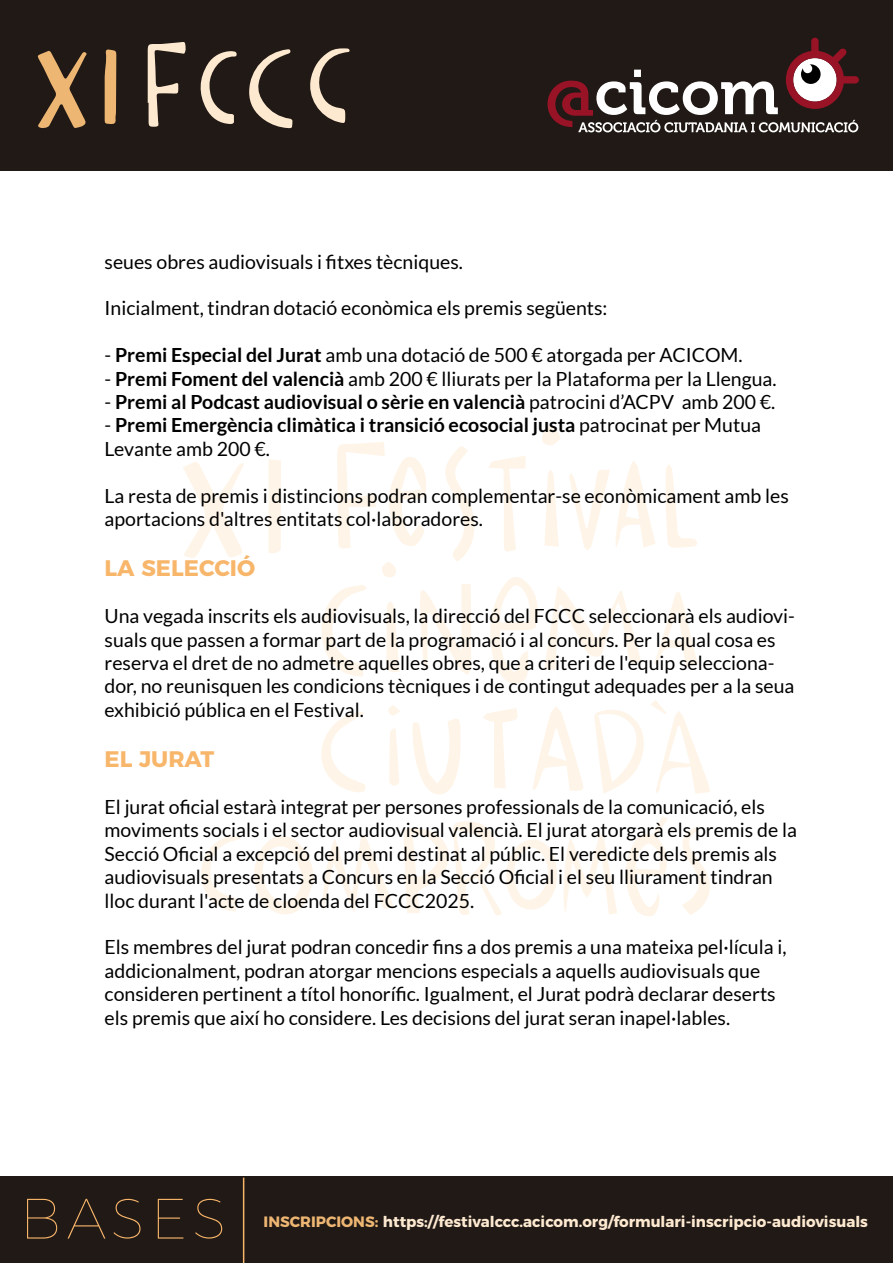
<style>
.page{position:relative;width:893px;height:1263px;background:#fff}
.page>*{position:absolute;margin:0;border:0;box-sizing:border-box;transform-origin:0 0}
.t1{font:700 22.5px "Montserrat";color:#f8b66b}
.t2{font:19.5px/23.4px "Lato";color:#000}
.t3{font:700 19.5px/23.4px "Lato";color:#000}
.t4{font:700 15px "Montserrat";color:#fde9d0}
.s1{font-weight:700}
.s2{font-weight:400}
.s3{color:#eeb673}
</style>
<div class="page">
<svg style="left:183px;top:462px;width:61px;height:96px"></svg>
<svg style="left:490px;top:577px;width:151px;height:107px"></svg>
<svg style="left:420px;top:584px;width:51px;height:91px"></svg>
<svg style="left:254px;top:836px;width:60px;height:78px"></svg>
<svg style="left:337px;top:442px;width:89px;height:106px"></svg>
<svg style="left:323px;top:835px;width:70px;height:77px"></svg>
<svg style="left:533px;top:707px;width:50px;height:84px"></svg>
<svg style="left:413px;top:719px;width:48px;height:76px"></svg>
<svg style="left:403px;top:816px;width:265px;height:100px"></svg>
<svg style="left:321px;top:585px;width:46px;height:91px"></svg>
<svg style="left:445px;top:446px;width:30px;height:115px"></svg>
<svg style="left:269px;top:459px;width:12px;height:94px"></svg>
<svg style="left:569px;top:461px;width:87px;height:89px"></svg>
<svg style="left:655px;top:592px;width:43px;height:75px"></svg>
<svg style="left:489px;top:456px;width:36px;height:96px"></svg>
<svg style="left:321px;top:712px;width:44px;height:80px"></svg>
<svg style="left:483px;top:708px;width:35px;height:81px"></svg>
<svg style="left:666px;top:464px;width:31px;height:84px"></svg>
<svg style="left:682px;top:827px;width:28px;height:88px"></svg>
<svg style="left:201px;top:836px;width:40px;height:75px"></svg>
<svg style="left:544px;top:470px;width:15px;height:76px"></svg>
<svg style="left:386px;top:601px;width:13px;height:71px"></svg>
<svg style="left:389px;top:728px;width:10px;height:58px"></svg>
<svg style="left:542px;top:426px;width:18px;height:19px"></svg>
<svg style="left:382px;top:562px;width:14px;height:15px"></svg>
<svg style="left:388px;top:705px;width:12px;height:11px"></svg>
<svg style="left:594px;top:700px;width:116px;height:94px"></svg>
<div style="left:0;top:0;width:893px;height:170px;background:#211915"></div>
<svg style="left:37px;top:51px;width:50px;height:78px"></svg>
<svg style="left:148px;top:42px;width:38px;height:85px"></svg>
<svg style="left:249px;top:49px;width:44px;height:80px"></svg>
<svg style="left:310px;top:48px;width:40px;height:75px"></svg>
<svg style="left:200px;top:51px;width:37px;height:73px"></svg>
<svg style="left:105px;top:49px;width:11px;height:75px"></svg>
<svg style="left:548px;top:38px;width:311px;height:94px"></svg>
<div style="left:0;top:1177px;width:893px;height:86px;background:#211915"></div>
<svg style="left:27px;top:1199px;width:30px;height:39px"></svg>
<svg style="left:68px;top:1199px;width:37px;height:39px"></svg>
<svg style="left:113px;top:1199px;width:28px;height:39px"></svg>
<svg style="left:158px;top:1199px;width:25px;height:39px"></svg>
<svg style="left:195px;top:1199px;width:27px;height:39px"></svg>
<hr style="left:243px;top:1178px;width:1px;height:85px;background:#f8b66b">
<p class="t2" style="left:105px;top:250px;width:360px">seues obres audiovisuals i fitxes tècniques.</p>
<p class="t2" style="left:105px;top:296px;width:504px">Inicialment, tindran dotació econòmica els premis següents:</p>
<p class="t2" style="left:105px;top:343px;width:640px">- <span class="s1">Premi Especial del Jurat</span> amb una dotació de 500 € atorgada per ACICOM.</p>
<p class="t2" style="left:105px;top:367px;width:673px">- <span class="s1">Premi Foment del valencià</span> amb 200 € lliurats per la Plataforma per la Llengua.</p>
<p class="t3" style="left:105px;top:390px;width:672px"><span class="s2">-</span> Premi al Podcast audiovisual o sèrie en valencià <span class="s2">patrocini d’ACPV amb 200 €.</span></p>
<p class="t3" style="left:105px;top:413px;width:658px"><span class="s2">-</span> Premi Emergència climàtica i transició ecosocial justa <span class="s2">patrocinat per Mutua<br>Levante amb 200 €.</span></p>
<p class="t2" style="left:105px;top:484px;width:686px">La resta de premis i distincions podran complementar-se econòmicament amb les aportacions d'altres entitats col·laboradores.</p>
<p class="t1" style="left:105px;top:550px;width:152px">LA SELECCIÓ</p>
<p class="t2" style="left:105px;top:604px;width:692px">Una vegada inscrits els audiovisuals, la direcció del FCCC seleccionarà els audiovi&shy;suals que passen a formar part de la programació i al concurs. Per la qual cosa es reserva el dret de no admetre aquelles obres, que a criteri de l'equip selecciona&shy;dor, no reunisquen les condicions tècniques i de contingut adequades per a la seua exhibició pública en el Festival.</p>
<p class="t1" style="left:105px;top:741px;width:111px">EL JURAT</p>
<p class="t2" style="left:105px;top:795px;width:694px">El jurat oficial estarà integrat per persones professionals de la comunicació, els moviments socials i el sector audiovisual valencià. El jurat atorgarà els premis de la Secció Oficial a excepció del premi destinat al públic. El veredicte dels premis als audiovisuals presentats a Concurs en la Secció Oficial i el seu lliurament tindran lloc durant l'acte de cloenda del FCCC2025.</p>
<p class="t2" style="left:105px;top:935px;width:683px">Els membres del jurat podran concedir fins a dos premis a una mateixa pel·lícula i, addicionalment, podran atorgar mencions especials a aquells audiovisuals que consideren pertinent a títol honorífic. Igualment, el Jurat podrà declarar deserts els premis que així ho considere. Les decisions del jurat seran inapel·lables.</p>
<p class="t4" style="left:264px;top:1209px;width:606px"><span class="s3">INSCRIPCIONS:</span> https://festivalccc.acicom.org/formulari-inscripcio-audiovisuals</p>
</div>
